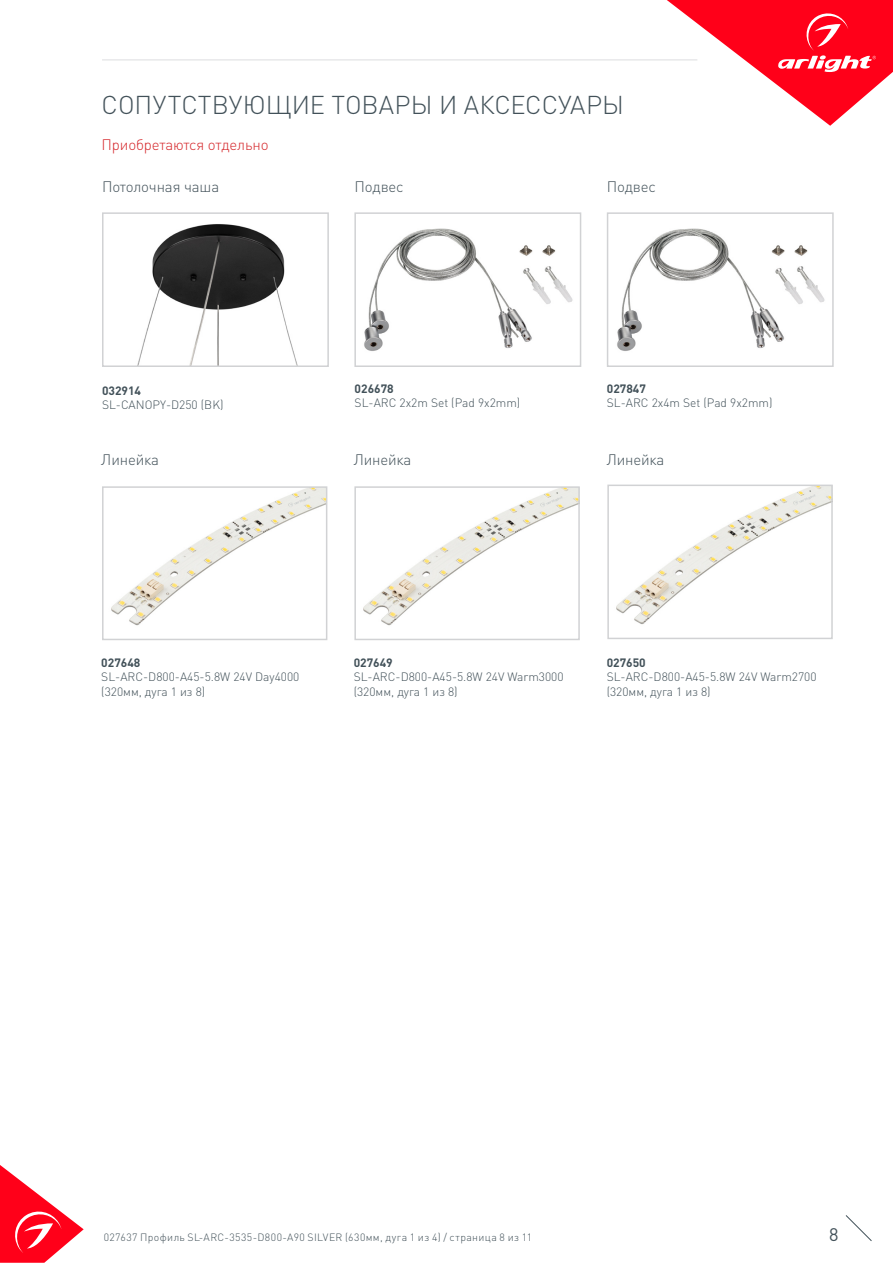
<style>
.page{position:relative;width:893px;height:1263px;background:#fff}
.page>*{position:absolute;margin:0;border:0;box-sizing:border-box;transform-origin:0 0}
.t1{font:300 25.5px "DIN Pro";color:#425159}
.t2{font:18px "DIN Pro";color:#425159}
.t3{font:300 15px "DIN Pro";letter-spacing:-.01em;color:#425159}
.t4{font:300 15px "DIN Pro";letter-spacing:-.01em;color:#d5262a}
.t5{font:300 12px/14.4px "DIN Pro";color:#425159}
.t6{font:700 12px "DIN Pro";color:#425159}
.t7{font:300 10.5px "DIN Pro";letter-spacing:.04em;color:#425159}
</style>
<div class="page">
<svg style="left:0;top:1165px;width:84px;height:98px"></svg>
<svg style="left:845px;top:1215px;width:27px;height:26px"></svg>
<svg style="left:667px;top:0;width:226px;height:126px"></svg>
<hr style="left:102px;top:60px;width:595px;height:1px;background:#dcdddf">
<img style="left:364px;top:228px;width:209px;height:123px">
<div style="left:354px;top:212px;width:227px;height:155px;border:2px solid #d1d2d4"></div>
<img style="left:617px;top:228px;width:208px;height:123px">
<div style="left:607px;top:212px;width:227px;height:155px;border:2px solid #d1d2d4"></div>
<svg style="left:102px;top:212px;width:227px;height:155px"></svg>
<img style="left:111px;top:489px;width:213px;height:137px">
<div style="left:102px;top:486px;width:225px;height:154px;border:2px solid #d1d2d4"></div>
<img style="left:616px;top:488px;width:214px;height:137px">
<div style="left:607px;top:485px;width:226px;height:154px;border:2px solid #d1d2d4"></div>
<img style="left:363px;top:489px;width:214px;height:137px">
<div style="left:354px;top:486px;width:226px;height:154px;border:2px solid #d1d2d4"></div>
<p class="t1" style="left:102px;top:87px;width:524px">СОПУТСТВУЮЩИЕ ТОВАРЫ И АКСЕССУАРЫ</p>
<p class="t4" style="left:102px;top:134px;width:168px">Приобретаются отдельно</p>
<p class="t3" style="left:102px;top:177px;width:119px">Потолочная чаша</p>
<p class="t3" style="left:355px;top:177px;width:51px">Подвес</p>
<p class="t3" style="left:607px;top:177px;width:51px">Подвес</p>
<p class="t6" style="left:102px;top:382px;width:41px">032914</p>
<p class="t5" style="left:102px;top:397px;width:123px">SL-CANOPY-D250 (BK)</p>
<p class="t6" style="left:355px;top:380px;width:41px">026678</p>
<p class="t5" style="left:355px;top:395px;width:167px">SL-ARC 2x2m Set (Pad 9x2mm)</p>
<p class="t6" style="left:607px;top:380px;width:41px">027847</p>
<p class="t5" style="left:607px;top:395px;width:167px">SL-ARC 2x4m Set (Pad 9x2mm)</p>
<p class="t3" style="left:101px;top:449px;width:59px">Линейка</p>
<p class="t3" style="left:354px;top:449px;width:59px">Линейка</p>
<p class="t3" style="left:607px;top:449px;width:59px">Линейка</p>
<p class="t6" style="left:101px;top:654px;width:41px">027648</p>
<p class="t5" style="left:101px;top:669px;width:200px">SL-ARC-D800-A45-5.8W 24V Day4000 (320мм, дуга 1 из 8)</p>
<p class="t6" style="left:354px;top:654px;width:41px">027649</p>
<p class="t5" style="left:354px;top:669px;width:211px">SL-ARC-D800-A45-5.8W 24V Warm3000 (320мм, дуга 1 из 8)</p>
<p class="t6" style="left:607px;top:654px;width:41px">027650</p>
<p class="t5" style="left:607px;top:669px;width:211px">SL-ARC-D800-A45-5.8W 24V Warm2700 (320мм, дуга 1 из 8)</p>
<p class="t7" style="left:104px;top:1230px;width:430px">027637 Профиль SL-ARC-3535-D800-A90 SILVER (630мм, дуга 1 из 4) / страница 8 из 11</p>
<h2 class="t2" style="left:829px;top:1222px;width:11px">8</h2>
</div>
